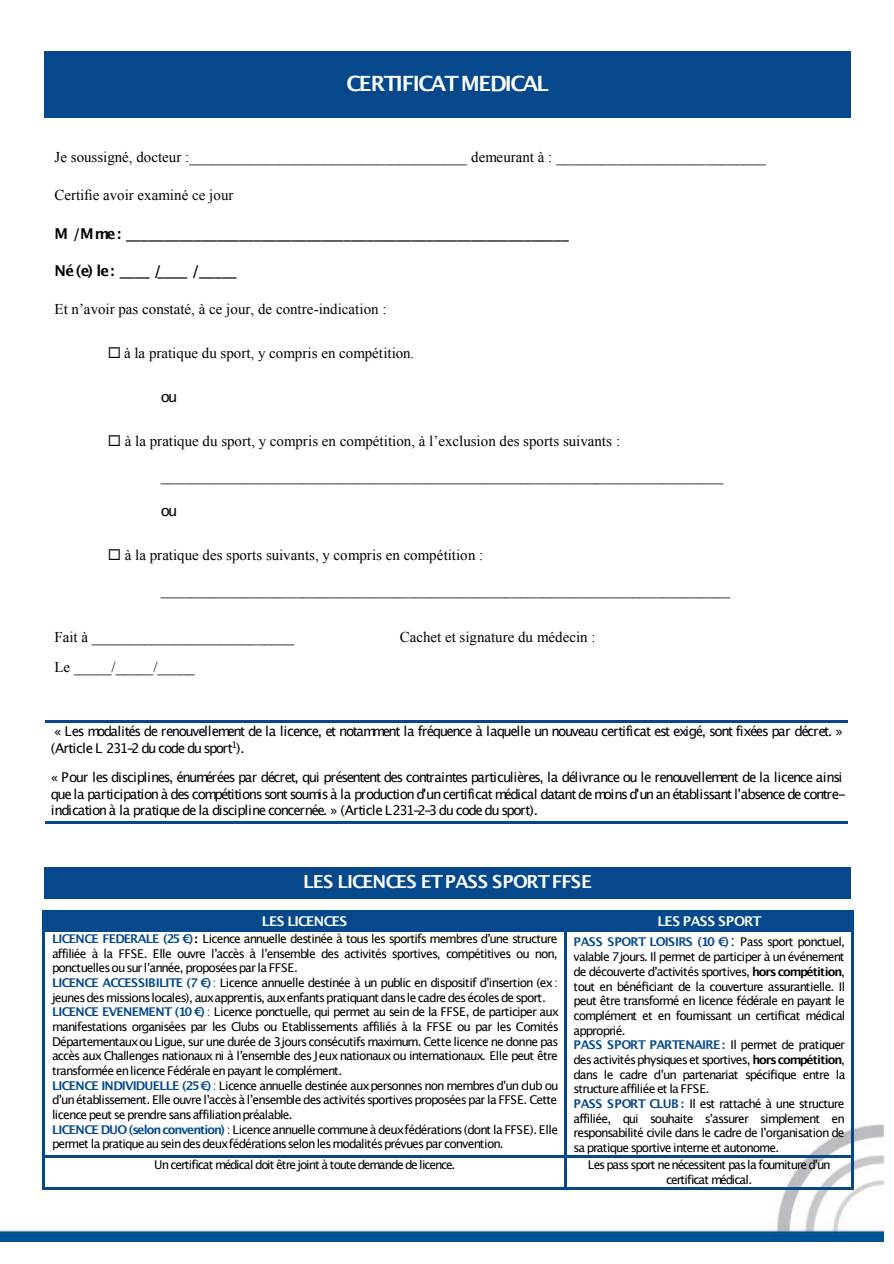
<style>
.page{position:relative;width:894px;height:1264px;background:#fff}
.page>*{position:absolute;margin:0;border:0;box-sizing:border-box;transform-origin:0 0}
.t1{font:700 21px "Lucida Grande";letter-spacing:-.08em;color:#fff}
.t2{font:700 18px "Lucida Grande";letter-spacing:-.035em;color:#fff}
.t3{font:15px "Times New Roman";color:#000}
.t4{font:700 15px "Lucida Grande";letter-spacing:-.05em;color:#000}
.t5{font:15px "Lucida Grande";color:#000}
.t6{font:13.5px/16.8px "Lucida Grande";letter-spacing:-.11em;color:#000}
.t7{font:700 13.5px "Lucida Grande";letter-spacing:-.04em;color:#fff}
.t8{font:12px/14.7px "Lucida Grande";letter-spacing:-.075em;color:#000}
.t9{font:12px/14.7px "Lucida Grande";letter-spacing:-.1em;color:#000;text-align:center}
.s1{font-weight:700;color:#05498c}
.s2{font-weight:700}
.s3{color:#05498c}
.s4{font-size:15px}
</style>
<div class="page">
<img style="left:1px;top:949px;width:882px;height:292px">
<div style="left:46px;top:53px;width:802px;height:18px;background:#05498c"></div>
<hr style="left:46px;top:51px;width:802px;height:2px;background:#05498c">
<svg style="left:44px;top:51px;width:2px;height:20px"></svg>
<svg style="left:848px;top:51px;width:2px;height:20px"></svg>
<div style="left:46px;top:71px;width:802px;height:26px;background:#05498c"></div>
<hr style="left:44px;top:71px;width:2px;height:26px;background:#05498c">
<hr style="left:848px;top:71px;width:2px;height:26px;background:#05498c">
<div style="left:46px;top:97px;width:802px;height:18px;background:#05498c"></div>
<hr style="left:46px;top:115px;width:802px;height:2px;background:#05498c">
<svg style="left:44px;top:97px;width:2px;height:20px"></svg>
<svg style="left:848px;top:97px;width:2px;height:20px"></svg>
<div style="left:46px;top:869px;width:802px;height:27px;background:#05498c"></div>
<hr style="left:46px;top:867px;width:802px;height:2px;background:#05498c">
<hr style="left:46px;top:896px;width:802px;height:2px;background:#05498c">
<hr style="left:44px;top:869px;width:2px;height:27px;background:#05498c">
<hr style="left:848px;top:869px;width:2px;height:27px;background:#05498c">
<div style="left:45px;top:913px;width:519px;height:16px;background:#05498c"></div>
<div style="left:566px;top:913px;width:285px;height:16px;background:#05498c"></div>
<hr style="left:45px;top:910px;width:519px;height:2px;background:#05498c">
<hr style="left:45px;top:912px;width:519px;height:1px;background:#05498c">
<hr style="left:566px;top:910px;width:285px;height:2px;background:#05498c">
<hr style="left:566px;top:912px;width:285px;height:1px;background:#05498c">
<svg style="left:43px;top:910px;width:2px;height:21px"></svg>
<hr style="left:45px;top:929px;width:519px;height:2px;background:#05498c">
<svg style="left:564px;top:910px;width:2px;height:21px"></svg>
<hr style="left:566px;top:929px;width:285px;height:2px;background:#05498c">
<svg style="left:851px;top:910px;width:2px;height:21px"></svg>
<hr style="left:43px;top:931px;width:2px;height:224px;background:#05498c">
<hr style="left:564px;top:931px;width:2px;height:224px;background:#05498c">
<hr style="left:851px;top:931px;width:2px;height:224px;background:#05498c">
<hr style="left:45px;top:1155px;width:519px;height:2px;background:#05498c">
<hr style="left:566px;top:1155px;width:285px;height:2px;background:#05498c">
<hr style="left:43px;top:1157px;width:2px;height:29px;background:#05498c">
<hr style="left:45px;top:1186px;width:519px;height:3px;background:#05498c">
<hr style="left:564px;top:1157px;width:2px;height:29px;background:#05498c">
<hr style="left:566px;top:1186px;width:285px;height:3px;background:#05498c">
<hr style="left:851px;top:1157px;width:2px;height:29px;background:#05498c">
<hr style="left:46px;top:720px;width:801px;height:2px;background:#05498c">
<hr style="left:46px;top:821px;width:801px;height:2px;background:#05498c">
<h1 class="t1" style="left:347px;top:75px;width:204px">CERTIFICAT MEDICAL</h1>
<p class="t3" style="left:55px;top:152px;width:713px">Je soussigné, docteur :_____________________________________ demeurant à : ____________________________</p>
<p class="t3" style="left:55px;top:190px;width:180px">Certifie avoir examiné ce jour</p>
<p class="t4" style="left:55px;top:227px;width:516px">M /Mme: ___________________________________________________________</p>
<p class="t4" style="left:55px;top:265px;width:184px">Né(e) le: ____ /____ /_____</p>
<p class="t3" style="left:55px;top:304px;width:334px">Et n’avoir pas constaté, à ce jour, de contre-indication :</p>
<p class="t3" style="left:108px;top:347px;width:308px">◻ à la pratique du sport, y compris en compétition.</p>
<p class="t5" style="left:161px;top:390px;width:18px">ou</p>
<p class="t3" style="left:108px;top:435px;width:514px">◻ à la pratique du sport, y compris en compétition, à l’exclusion des sports suivants :</p>
<p class="t3" style="left:161px;top:470px;width:564px">___________________________________________________________________________</p>
<p class="t5" style="left:161px;top:504px;width:18px">ou</p>
<p class="t3" style="left:108px;top:549px;width:377px">◻ à la pratique des sports suivants, y compris en compétition :</p>
<p class="t3" style="left:161px;top:585px;width:571px">____________________________________________________________________________</p>
<p class="t3" style="left:55px;top:631px;width:241px">Fait à ___________________________</p>
<p class="t3" style="left:400px;top:631px;width:197px">Cachet et signature du médecin :</p>
<p class="t3" style="left:55px;top:661px;width:142px">Le _____/_____/_____</p>
<p class="t6" style="left:51px;top:723px;width:793px">« Les modalités de renouvellement de la licence, et notamment la fréquence à laquelle un nouveau certificat est exigé, sont fixées par décret. » (Article L 231-2 du code du sport<sup>1</sup>).</p>
<p class="t6" style="left:51px;top:769px;width:797px">« P our les disciplines, énumérées par décret, qui présentent des contraintes particulières, la délivrance ou le renouvellement de la licence ainsi que la participation à des compétitions sont soumis à la production d'un certificat médical datant de moins d'un an établissant l'absence de contre&shy;indication à la pratique de la discipline concernée. » (Article L231-2-3 du code du sport).</p>
<h2 class="t2" style="left:303px;top:874px;width:290px">LES LICENCES ETPASS SPORTFFSE</h2>
<p class="t7" style="left:262px;top:915px;width:87px">LES LICENCES</p>
<p class="t7" style="left:657px;top:915px;width:106px">LES PASS SPORT</p>
<p class="t8" style="left:52px;top:932px;width:509px"><span class="s1">LICENCE FEDERALE (25 €)</span> <span class="s2">:</span> Licence annuelle destinée à tous les sportifs membres dʼune structure affiliée à la FFSE. Elle ouvre lʼaccès à lʼensemble des activités sportives, compétitives ou non, ponctuellesousur lʼannée, proposéespar la FFSE.<br><span class="s1">LICENCE ACCESSIBILITE (7 €)</span> <span class="s3">:</span> Licence annuelle destinée à un public en dispositif dʼinsertion (ex: jeunesdes missionslocales), auxapprentis, auxenfantspratiquant dansle cadre desécolesde sport.<br><span class="s1">LICENCE EVENEMENT (10 €)</span> <span class="s3">:</span> Licence ponctuelle, qui permet au sein de la FFSE, de participer aux manifestations organisées par les Clubs ou Etablissements affiliés à la FFSE ou par les Comités Départementauxou Ligue, sur une durée de 3jours consécutifs maximum. Cette licence ne donne pas accès aux Challenges nationaux ni à lʼensemble des Jeux nationaux ou internationaux. Elle peut être transformée enlicence Fédérale en payant le complément.<br><span class="s1">LICENCE INDIVIDUELLE (25€)</span> <span class="s3">:</span> Licence annuelle destinée auxpersonnes non membres dʼun club ou dʼun établissement. Elle ouvre lʼaccès à lʼensemble des activités sportivesproposées par la FFSE. Cette licence peut se prendre sansaffiliationpréalable.<br><span class="s1">LICENCE DUO (selon convention)</span> : Licence annuelle commune à deuxfédérations(dont la FFSE). Elle permet la pratique ausein desdeuxfédérationsselon lesmodalitésprévuespar convention.</p>
<p class="t8" style="left:573px;top:935px;width:273px"><span class="s1">PASS SPORT LOISIRS (10 €)</span> <span class="s4">:</span> Pass sport ponctuel, valable 7jours. Il permet de participer à un événement de découverte dʼactivités sportives, <span class="s2">hors compétition</span>, tout en bénéficiant de la couverture assurantielle. Il peut être transformé en licence fédérale en payant le complément et en fournissant un certificat médical approprié.<br><span class="s1">PASS SPORT PARTENAIRE :</span> Il permet de pratiquer des activitésphysiques et sportives, <span class="s2">horscompétition</span>, dans le cadre dʼun partenariat spécifique entre la structure affiliée et la FFSE.<br><span class="s1">PASS SPORT CLUB :</span> Il est rattaché à une structure affiliée, qui souhaite sʼassurer simplement en responsabilité civile dans le cadre de lʼorganisation de sa pratique sportive interne et autonome.</p>
<p class="t9" style="left:154px;top:1157px;width:303px">Un certificat médical doit être joint à toute demande de licence.</p>
<p class="t9" style="left:588px;top:1157px;width:244px">Les pass sport ne nécessitent pas la fourniture dʼun certificat médical.</p>
</div>
